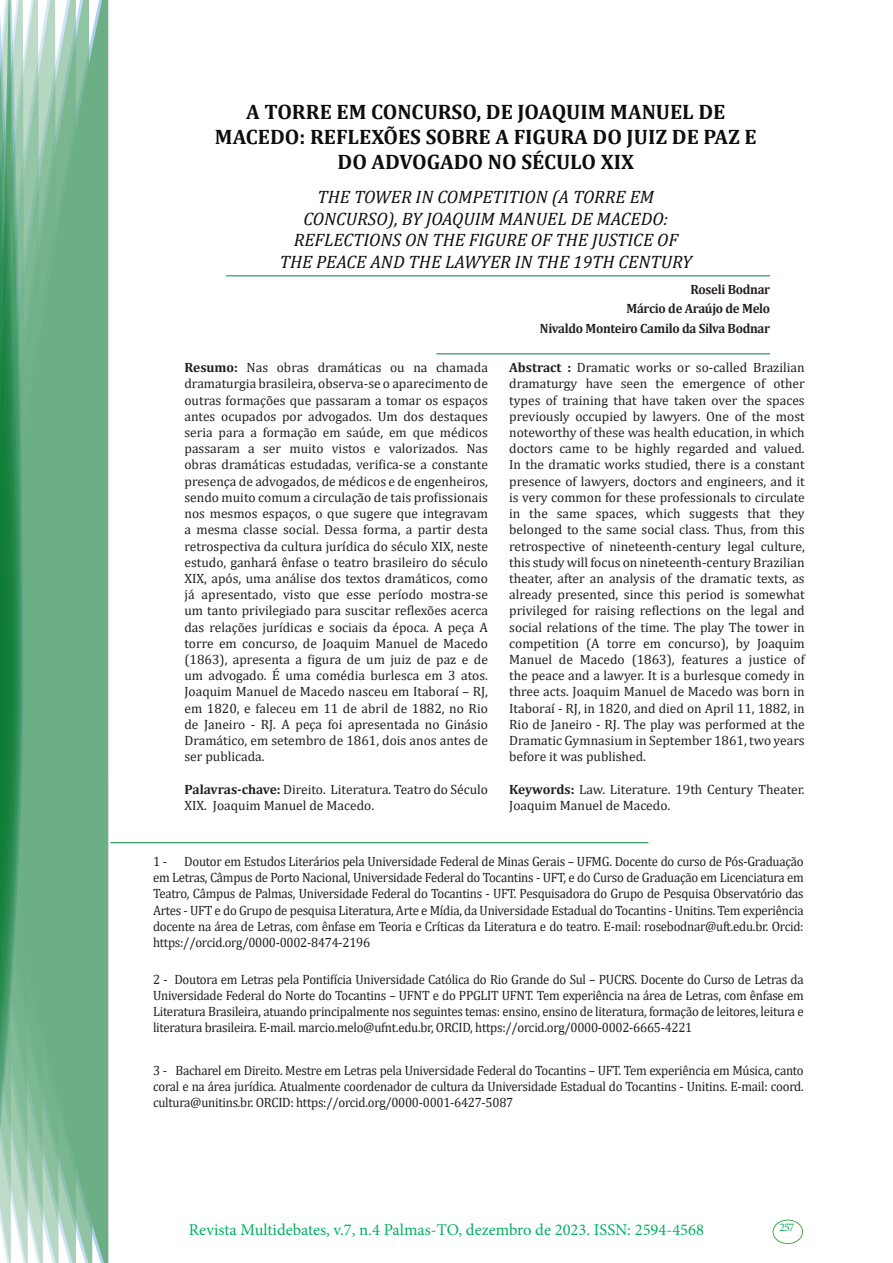
<style>
.page{position:relative;width:893px;height:1263px;background:#fff}
.page>*{position:absolute;margin:0;border:0;box-sizing:border-box;transform-origin:0 0}
.t1{font:700 21px/25.2px "Cambria";color:#0d0d0d;text-align:center}
.t2{font:italic 18px/21.6px "Cambria";color:#0d0d0d;text-align:center}
.t3{font:16.5px "Minion Pro";color:#00b064}
.Currículo{font:13.5px/16.2px "Cambria";color:#231f20;text-align:justify}
.Currículo-2{font:13.5px/16.2px "Cambria";color:#231f20;text-align:justify;scale:.95 1}
.Autores{font:700 13.5px "Cambria";letter-spacing:-.02em;color:#231f20;scale:.95 1}
.t4{font:11.7px "Minion Pro";color:#00b064}
.s1{font-weight:700}
</style>
<div class="page">
<svg style="left:95px;top:0;width:16px;height:1263px;background:#85bd9a"></svg>
<svg style="left:79px;top:0;width:16px;height:1263px;background:#71b289"></svg>
<svg style="left:62px;top:0;width:17px;height:1263px;background:#75b48c"></svg>
<svg style="left:45px;top:0;width:17px;height:1263px;background:#7cb792"></svg>
<svg style="left:30px;top:0;width:15px;height:1263px;background:#80ba96"></svg>
<svg style="left:0;top:0;width:30px;height:1263px;background:#61a97f"></svg>
<div style="left:772px;top:1219px;width:31px;height:25px;border:1px solid #40ae49;border-radius:50%"></div>
<hr style="left:226px;top:275px;width:544px;height:1px;background:#008540">
<hr style="left:436px;top:353px;width:334px;height:1px;background:#008540">
<hr style="left:111px;top:842px;width:537px;height:1px;background:#008540">
<p class="t1" style="left:215px;top:98px;width:543px">A TORRE EM CONCURSO, DE JOAQUIM MANUEL DE<br>MACEDO: REFLEXÕES SOBRE A FIGURA DO JUIZ DE PAZ E<br>DO ADVOGADO NO SÉCULO XIX</p>
<p class="t2" style="left:280px;top:185px;width:414px">THE TOWER IN COMPETITION (A TORRE EM CONCURSO), BY JOAQUIM MANUEL DE MACEDO:<br>REFLECTIONS ON THE FIGURE OF THE JUSTICE OF THE PEACE AND THE LAWYER IN THE 19TH CENTURY</p>
<p class="Currículo" style="left:184px;top:359px;width:305px"><span class="s1">Resumo:</span> Nas obras dramáticas ou na chamada dramaturgia brasileira, observa-se o aparecimento de outras formações que passaram a tomar os espaços antes ocupados por advogados. Um dos destaques seria para a formação em saúde, em que médicos passaram a ser muito vistos e valorizados. Nas obras dramáticas estudadas, verifica-se a constante presença de advogados, de médicos e de engenheiros, sendo muito comum a circulação de tais profissionais nos mesmos espaços, o que sugere que integravam a mesma classe social. Dessa forma, a partir desta retrospectiva da cultura jurídica do século XIX, neste estudo, ganhará ênfase o teatro brasileiro do século XIX, após, uma análise dos textos dramáticos, como já apresentado, visto que esse período mostra-se um tanto privilegiado para suscitar reflexões acerca das relações jurídicas e sociais da época. A peça A torre em concurso, de Joaquim Manuel de Macedo (1863), apresenta a figura de um juiz de paz e de um advogado. É uma comédia burlesca em 3 atos.<br>Joaquim Manuel de Macedo nasceu em Itaboraí – RJ, em 1820, e faleceu em 11 de abril de 1882, no Rio de Janeiro - RJ. A peça foi apresentada no Ginásio Dramático, em setembro de 1861, dois anos antes de ser publicada.</p>
<p class="Currículo" style="left:184px;top:781px;width:305px"><span class="s1">Palavras-chave:</span> Direito. Literatura. Teatro do Século<br>XIX. Joaquim Manuel de Macedo.</p>
<p class="Autores" style="left:690px;top:279px;width:85px">Roseli Bodnar</p>
<p class="Autores" style="left:626px;top:299px;width:153px">Márcio de Araújo de Melo</p>
<p class="Autores" style="left:540px;top:318px;width:244px">Nivaldo Monteiro Camilo da Silva Bodnar</p>
<p class="Currículo" style="left:509px;top:359px;width:297px"><span class="s1">Abstract :</span> Dramatic works or so-called Brazilian dramaturgy have seen the emergence of other types of training that have taken over the spaces previously occupied by lawyers. One of the most noteworthy of these was health education, in which doctors came to be highly regarded and valued.<br>In the dramatic works studied, there is a constant presence of lawyers, doctors and engineers, and it is very common for these professionals to circulate in the same spaces, which suggests that they belonged to the same social class. Thus, from this retrospective of nineteenth-century legal culture, this study will focus on nineteenth-century Brazilian theater, after an analysis of the dramatic texts, as already presented, since this period is somewhat privileged for raising reflections on the legal and social relations of the time. The play The tower in competition (A torre em concurso), by Joaquim Manuel de Macedo (1863), features a justice of the peace and a lawyer. It is a burlesque comedy in three acts. Joaquim Manuel de Macedo was born in Itaboraí - RJ, in 1820, and died on April 11, 1882, in Rio de Janeiro - RJ. The play was performed at the Dramatic Gymnasium in September 1861, two years before it was published.</p>
<p class="Currículo" style="left:509px;top:781px;width:297px"><span class="s1">Keywords:</span> Law. Literature. 19th Century Theater.<br>Joaquim Manuel de Macedo.</p>
<p class="Currículo-2" style="left:153px;top:853px;width:686px;text-indent:31px">Doutor em Estudos Literários pela Universidade Federal de Minas Gerais – UFMG. Docente do curso de Pós-Graduação em Letras, Câmpus de Porto Nacional, Universidade Federal do Tocantins - UFT, e do Curso de Graduação em Licenciatura em Teatro, Câmpus de Palmas, Universidade Federal do Tocantins - UFT. Pesquisadora do Grupo de Pesquisa Observatório das Artes - UFT e do Grupo de pesquisa Literatura, Arte e Mídia, da Universidade Estadual do Tocantins - Unitins. Tem experiência docente na área de Letras, com ênfase em Teoria e Críticas da Literatura e do teatro. E-mail: rosebodnar@uft.edu.br. Orcid: https://orcid.org/0000-0002-8474-2196</p>
<p class="Currículo-2" style="left:153px;top:971px;width:686px">2 - Doutora em Letras pela Pontifícia Universidade Católica do Rio Grande do Sul – PUCRS. Docente do Curso de Letras da Universidade Federal do Norte do Tocantins – UFNT e do PPGLIT UFNT. Tem experiência na área de Letras, com ênfase em Literatura Brasileira, atuando principalmente nos seguintes temas: ensino, ensino de literatura, formação de leitores, leitura e literatura brasileira. E-mail. marcio.melo@ufnt.edu.br, ORCID, https://orcid.org/0000-0002-6665-4221</p>
<p class="Currículo-2" style="left:153px;top:853px;width:16px">1 -</p>
<p class="Currículo-2" style="left:153px;top:1062px;width:686px">3 - Bacharel em Direito. Mestre em Letras pela Universidade Federal do Tocantins – UFT. Tem experiência em Música, canto coral e na área jurídica. Atualmente coordenador de cultura da Universidade Estadual do Tocantins - Unitins. E-mail: coord. cultura@unitins.br. ORCID: https://orcid.org/0000-0001-6427-5087</p>
<p class="t3" style="left:189px;top:1218px;width:517px">Revista Multidebates, v.7, n.4 Palmas-TO, dezembro de 2023. ISSN: 2594-4568</p>
<p class="t4" style="left:779px;top:1219px;width:16px">257</p>
</div>
